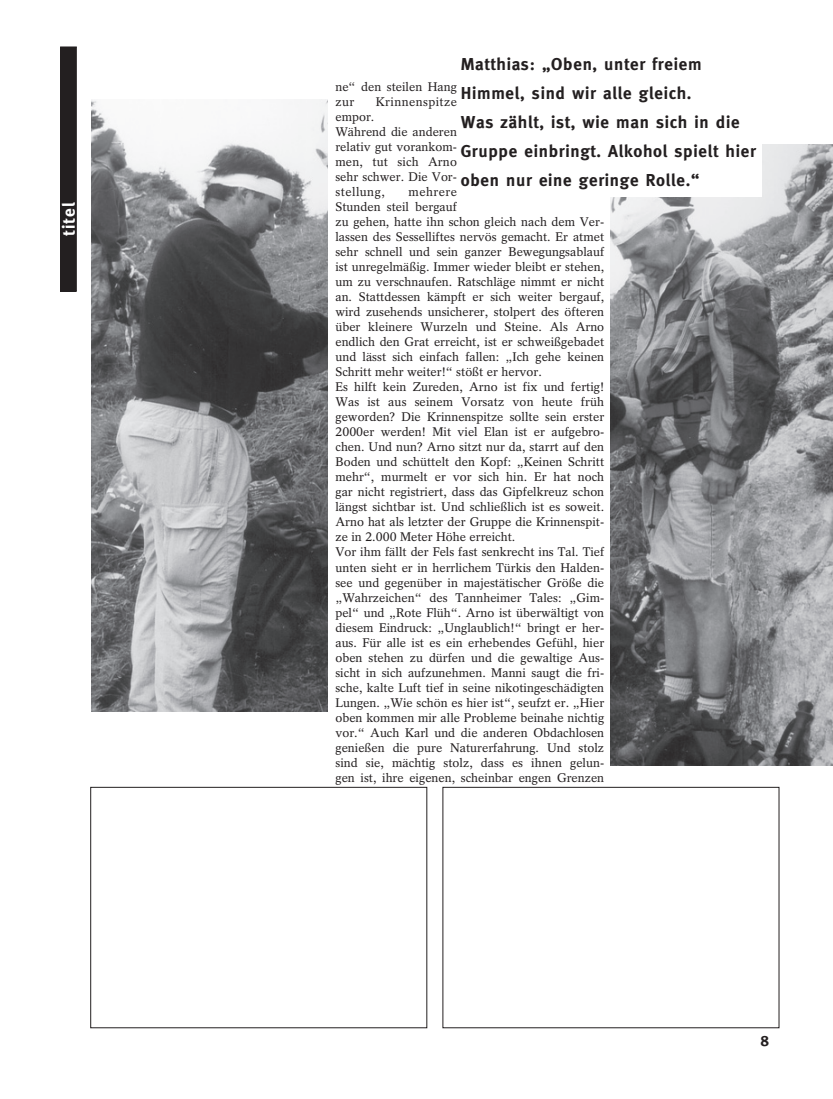
<style>
.page{position:relative;width:833px;height:1099px;background:#fff}
.page>*{position:absolute;margin:0;border:0;box-sizing:border-box;transform-origin:0 0}
.t1{font:700 17.5px "Meta";color:#fff}
.t2{font:700 17.25px/29px "Meta";letter-spacing:.04em;color:#231f20}
.t3{font:700 15px "Meta";color:#231f20}
.t4{font:12.5px/15px "Rotation";color:#231f20}
.t5{font:12.5px "Rotation";letter-spacing:.03em;color:#231f20}
</style>
<div class="page">
<div style="left:61px;top:47px;width:15px;height:244px;background:#231f20"></div>
<div style="left:60px;top:47px;width:17px;height:244px;border:1px solid #231f20"></div>
<img style="left:610px;top:145px;width:223px;height:620px">
<img style="left:91px;top:99px;width:237px;height:613px">
<div style="left:90px;top:787px;width:337px;height:241px;background:#fff;border:1px solid #231f20"></div>
<div style="left:458px;top:54px;width:304px;height:142px;background:#fff"></div>
<h1 class="t1" style="left:59px;top:236px;width:35px;rotate:-90deg">titel</h1>
<h2 class="t2" style="left:461px;top:50px;width:297px">Matthias: „Oben, unter freiem<br>Himmel, sind wir alle gleich.<br>Was zählt, ist, wie man sich in die<br>Gruppe einbringt. Alkohol spielt hier oben nur eine geringe Rolle.“</h2>
<p class="t4" style="left:335px;top:79px;width:123px">ne“ den steilen Hang zur</p>
<p class="t5" style="left:376px;top:95px;width:83px">Krinnenspitze</p>
<p class="t4" style="left:335px;top:109px;width:123px">empor.<br>Während die anderen relativ gut vorankom&shy;men, tut sich Arno sehr schwer. Die Vor&shy;stellung,</p>
<p class="t4" style="left:335px;top:184px;width:270px;text-indent:73px">mehrere<br>Stunden steil bergauf<br>zu gehen, hatte ihn schon gleich nach dem Ver&shy;lassen des Sesselliftes nervös gemacht. Er atmet sehr schnell und sein ganzer Bewegungsablauf ist unregelmäßig. Immer wieder bleibt er stehen, um zu verschnaufen. Ratschläge nimmt er nicht an. Stattdessen kämpft er sich weiter bergauf, wird zusehends unsicherer, stolpert des öfteren über kleinere Wurzeln und Steine. Als Arno endlich den Grat erreicht, ist er schweißgebadet und lässt sich einfach fallen: „Ich gehe keinen Schritt mehr weiter!“ stößt er hervor.<br>Es hilft kein Zureden, Arno ist fix und fertig!<br>Was ist aus seinem Vorsatz von heute früh geworden? Die Krinnenspitze sollte sein erster 2000er werden! Mit viel Elan ist er aufgebro&shy;chen. Und nun? Arno sitzt nur da, starrt auf den Boden und schüttelt den Kopf: „Keinen Schritt mehr“, murmelt er vor sich hin. Er hat noch gar nicht registriert, dass das Gipfelkreuz schon längst sichtbar ist. Und schließlich ist es soweit.<br>Arno hat als letzter der Gruppe die Krinnenspit&shy;ze in 2.000 Meter Höhe erreicht.<br>Vor ihm fällt der Fels fast senkrecht ins Tal. Tief unten sieht er in herrlichem Türkis den Halden&shy;see und gegenüber in majestätischer Größe die „Wahrzeichen“ des Tannheimer Tales: „Gim&shy;pel“ und „Rote Flüh“. Arno ist überwältigt von diesem Eindruck: „Unglaublich!“ bringt er her&shy;aus. Für alle ist es ein erhebendes Gefühl, hier oben stehen zu dürfen und die gewaltige Aus&shy;sicht in sich aufzunehmen. Manni saugt die fri&shy;sche, kalte Luft tief in seine nikotingeschädigten Lungen. „Wie schön es hier ist“, seufzt er. „Hier oben kommen mir alle Probleme beinahe nichtig vor.“ Auch Karl und die anderen Obdachlosen genießen die pure Naturerfahrung. Und stolz sind sie, mächtig stolz, dass es ihnen gelun&shy;gen ist, ihre eigenen, scheinbar engen Grenzen</p>
<p class="t3" style="left:761px;top:1031px;width:10px">8</p>
</div>
